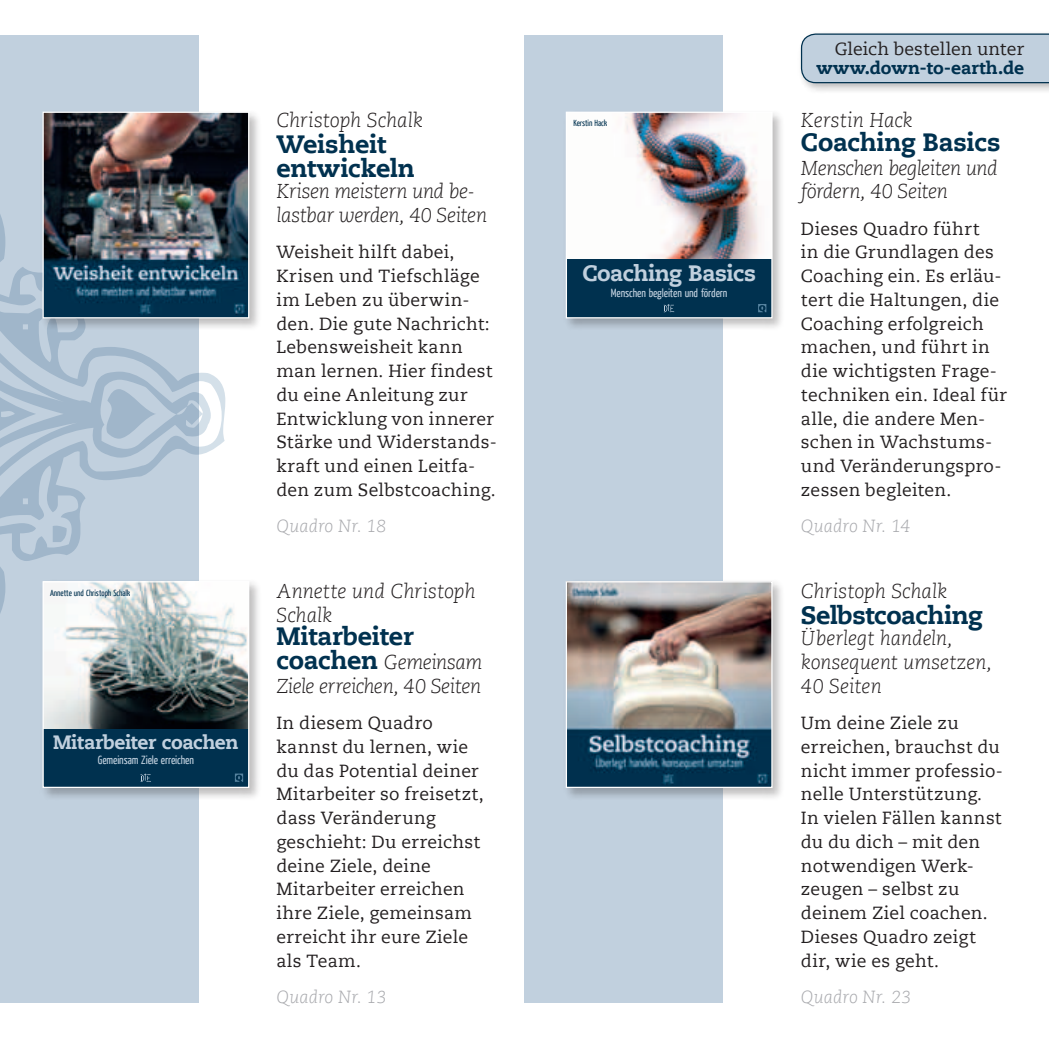
<style>
.page{position:relative;width:1049px;height:1049px;background:#fff}
.page>*{position:absolute;margin:0;border:0;box-sizing:border-box;transform-origin:0 0}
.t1{font:800 25px/23.8px "Caecilia LT";letter-spacing:-.01em;color:#00314f}
.t2{font:800 22.25px "Caecilia LT";letter-spacing:-.025em;color:#c1d0de}
.t3{font:italic 300 20px/23.8px "Caecilia LT";letter-spacing:-.01em;color:#231f20}
.t4{font:800 19.25px "Caecilia LT";letter-spacing:-.02em;color:#c1d0de}
.t5{font:17.5px/23.8px "Caecilia LT";letter-spacing:.015em;color:#231f20}
.t6{font:italic 300 17.5px "Caecilia LT";color:#a8a9ad}
.t7{font:800 17.5px "Caecilia LT";letter-spacing:.01em;color:#00314f}
.t8{font:11.75px "Yanone Kaffeesatz";letter-spacing:-.01em;color:#c1d0de}
.t9{font:8.75px "Yanone Kaffeesatz";letter-spacing:-.01em;color:#00314f}
.s1{font-weight:800;font-style:normal;font-size:25px;color:#00314f}
</style>
<div class="page">
<div style="left:524px;top:35px;width:199px;height:968px;background:#c1d0de"></div>
<div style="left:0;top:35px;width:198px;height:968px;background:#c1d0de"></div>
<svg style="left:0;top:214px;width:225px;height:399px"></svg>
<div style="left:797px;top:29px;width:252px;height:65px;background:#231f20;opacity:.3"></div>
<svg style="left:801px;top:33px;width:248px;height:50px;background:#b8c8d7"></svg>
<div style="left:40px;top:109px;width:222px;height:222px;background:#231f20;opacity:.3"></div>
<img style="left:45px;top:114px;width:202px;height:202px">
<div style="left:43px;top:112px;width:206px;height:206px;border:1px solid #fff"></div>
<div style="left:563px;top:109px;width:222px;height:222px;background:#231f20;opacity:.3"></div>
<img style="left:568px;top:114px;width:202px;height:202px">
<div style="left:566px;top:112px;width:206px;height:206px;border:1px solid #fff"></div>
<div style="left:40px;top:578px;width:222px;height:223px;background:#231f20;opacity:.3"></div>
<div style="left:43px;top:729px;width:206px;height:58px;background:#00314f"></div>
<svg style="left:235px;top:773px;width:8px;height:9px"></svg>
<img style="left:45px;top:583px;width:202px;height:146px">
<svg style="left:140px;top:773px;width:11px;height:9px"></svg>
<div style="left:43px;top:581px;width:206px;height:207px;border:1px solid #fff"></div>
<div style="left:563px;top:578px;width:222px;height:223px;background:#231f20;opacity:.3"></div>
<img style="left:568px;top:583px;width:202px;height:203px">
<div style="left:566px;top:581px;width:206px;height:207px;border:1px solid #fff"></div>
<p class="t9" style="left:50px;top:587px;width:82px">Annette und Christoph Schalk</p>
<p class="t4" style="left:53px;top:730px;width:187px">Mitarbeiter coachen</p>
<p class="t8" style="left:98px;top:752px;width:97px">Gemeinsam Ziele erreichen</p>
<p class="t3" style="left:276px;top:109px;width:148px">Christoph Schalk</p>
<h1 class="t1" style="left:276px;top:133px;width:140px">Weisheit entwickeln</h1>
<p class="t3" style="left:276px;top:180px;width:212px">Krisen meistern und be&shy;lastbar werden, 40 Seiten</p>
<p class="t5" style="left:276px;top:241px;width:222px">Weisheit hilft dabei,<br>Krisen und Tiefschläge im Leben zu überwin&shy;den. Die gute Nachricht:<br>Lebensweisheit kann man lernen. Hier findest du eine Anleitung zur<br>Entwicklung von innerer<br>Stärke und Widerstands&shy;kraft und einen Leitfa&shy;den zum Selbstcoaching.</p>
<p class="t6" style="left:276px;top:516px;width:111px">Quadro Nr. 18</p>
<p class="t3" style="left:276px;top:579px;width:201px">Annette und Christoph<br>Schalk</p>
<h1 class="t1" style="left:276px;top:625px;width:139px">Mitarbeiter</h1>
<p class="t3" style="left:276px;top:651px;width:208px"><span class="s1">coachen</span> Gemeinsam<br>Ziele erreichen, 40 Seiten</p>
<p class="t5" style="left:276px;top:711px;width:209px">In diesem Quadro kannst du lernen, wie du das Potential deiner<br>Mitarbeiter so freisetzt, dass Veränderung geschieht: Du erreichst deine Ziele, deine<br>Mitarbeiter erreichen ihre Ziele, gemeinsam erreicht ihr eure Ziele als Team.</p>
<p class="t6" style="left:276px;top:987px;width:112px">Quadro Nr. 13</p>
<p class="t9" style="left:573px;top:118px;width:35px">Kerstin Hack</p>
<p class="t2" style="left:582px;top:259px;width:175px">Coaching Basics</p>
<p class="t8" style="left:611px;top:285px;width:118px">Menschen begleiten und fördern</p>
<p class="t5" style="left:835px;top:37px;width:191px">Gleich bestellen unter</p>
<p class="t7" style="left:816px;top:57px;width:209px">www.down-to-earth.de</p>
<p class="t3" style="left:801px;top:109px;width:114px">Kerstin Hack</p>
<h1 class="t1" style="left:801px;top:130px;width:201px">Coaching Basics</h1>
<p class="t3" style="left:801px;top:156px;width:198px">Menschen begleiten und fördern, 40 Seiten</p>
<p class="t5" style="left:801px;top:217px;width:208px">Dieses Quadro führt<br>in die Grundlagen des<br>Coaching ein. Es erläu&shy;tert die Haltungen, die<br>Coaching erfolgreich machen, und führt in die wichtigsten Frage&shy;techniken ein. Ideal für alle, die andere Men&shy;schen in Wachstums&shy;und Veränderungspro&shy;zessen begleiten.</p>
<p class="t6" style="left:801px;top:516px;width:111px">Quadro Nr. 14</p>
<p class="t3" style="left:801px;top:579px;width:148px">Christoph Schalk</p>
<h1 class="t1" style="left:801px;top:603px;width:183px">Selbstcoaching</h1>
<p class="t3" style="left:801px;top:627px;width:193px">Überlegt handeln, konsequent umsetzen,<br>40 Seiten</p>
<p class="t5" style="left:801px;top:711px;width:202px">Um deine Ziele zu erreichen, brauchst du nicht immer professio&shy;nelle Unterstützung.<br>In vielen Fällen kannst du du dich – mit den notwendigen Werk&shy;zeugen – selbst zu deinem Ziel coachen.<br>Dieses Quadro zeigt dir, wie es geht.</p>
<p class="t6" style="left:801px;top:987px;width:112px">Quadro Nr. 23</p>
</div>
